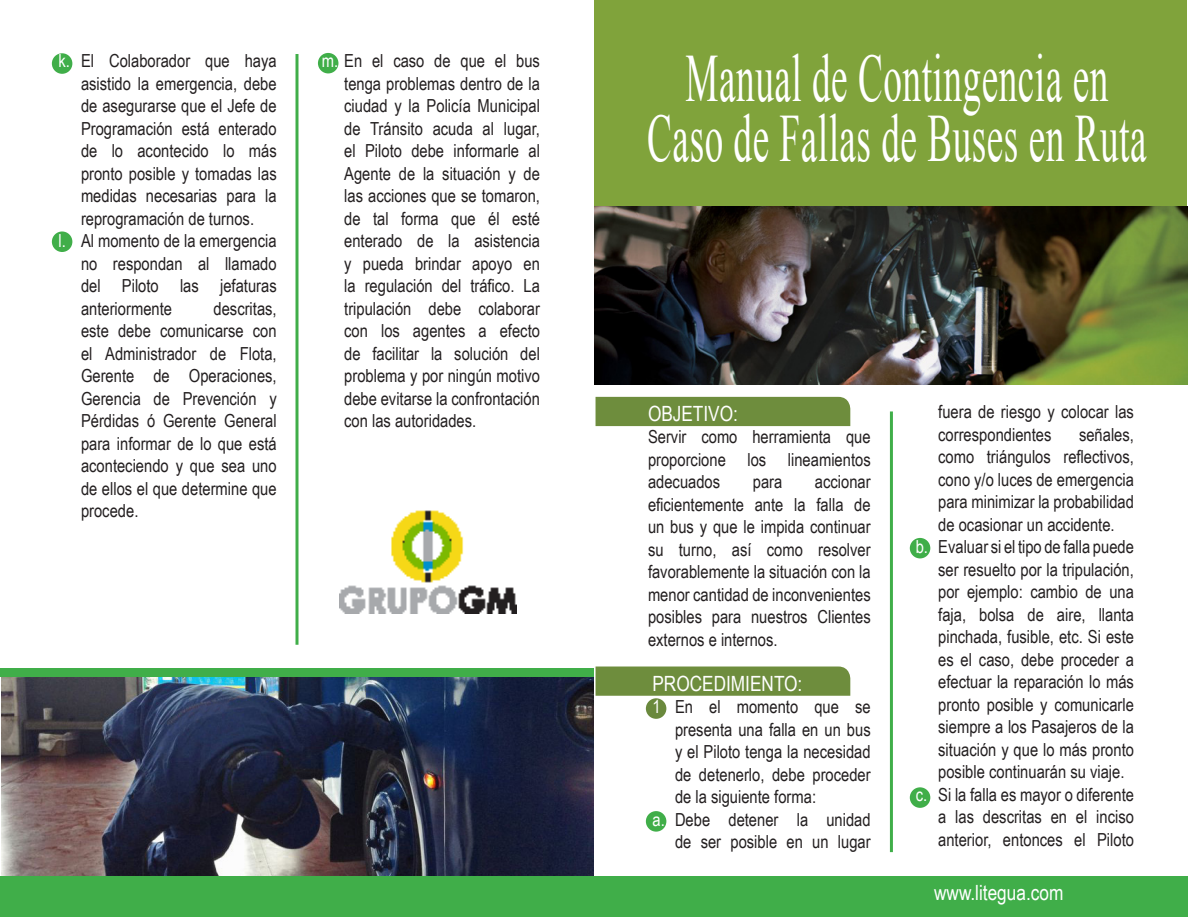
<style>
.page{position:relative;width:1188px;height:918px;background:#fff}
.page>*{position:absolute;margin:0;border:0;box-sizing:border-box;transform-origin:0 0}
.t1{font:67.5px "Times New Roman";letter-spacing:.015em;color:#fff;scale:.55 1}
.t2{font:21px "Arial Narrow";color:#fff}
.t3{font:18px/22.5px "Arial Narrow";color:#231f20;text-align:justify}
.s1{color:#fff}
</style>
<div class="page">
<div style="left:910px;top:787px;width:20px;height:21px;background:#40ae49;border-radius:50%"></div>
<div style="left:646px;top:698px;width:20px;height:21px;background:#6a893d;border-radius:50%"></div>
<div style="left:596px;top:397px;width:254px;height:29px;background:#6e8d3d"></div>
<div style="left:596px;top:667px;width:254px;height:29px;background:#6e8d3d"></div>
<div style="left:52px;top:53px;width:20px;height:21px;background:#40ae49;border-radius:50%"></div>
<div style="left:52px;top:231px;width:20px;height:21px;background:#40ae49;border-radius:50%"></div>
<div style="left:318px;top:53px;width:20px;height:20px;background:#40ae49;border-radius:50%"></div>
<div style="left:646px;top:811px;width:20px;height:21px;background:#40ae49;border-radius:50%"></div>
<div style="left:910px;top:538px;width:20px;height:20px;background:#40ae49;border-radius:50%"></div>
<div style="left:595px;top:1px;width:592px;height:211px;background:#80a33b"></div>
<img style="left:595px;top:206px;width:593px;height:179px">
<img style="left:2px;top:676px;width:592px;height:201px">
<div style="left:0;top:877px;width:1187px;height:40px;background:#40ae49"></div>
<div style="left:1px;top:668px;width:593px;height:8px;background:#40ae49"></div>
<hr style="left:296px;top:54px;width:2px;height:591px;background:#40ae49">
<hr style="left:890px;top:411px;width:3px;height:441px;background:#40ae49">
<img style="left:340px;top:510px;width:177px;height:103px">
<p class="t3" style="left:81px;top:49px;width:197px;text-indent:-22px"><span class="s1">k.</span> El Colaborador que haya asistido la emergencia, debe de asegurarse que el Jefe de Programación está enterado de lo acontecido lo más pronto posible y tomadas las medidas necesarias para la reprogramación de turnos.</p>
<p class="t3" style="left:81px;top:229px;width:197px;text-indent:-22px"><span class="s1">l.</span> Al momento de la emergencia no respondan al llamado del Piloto las jefaturas anteriormente</p>
<p class="t3" style="left:81px;top:296px;width:197px;text-indent:133px">descritas, este debe comunicarse con el Administrador de Flota, Gerente de Operaciones, Gerencia de Prevención y Pérdidas ó Gerente General para informar de lo que está aconteciendo y que sea uno de ellos el que determine que procede.</p>
<p class="t3" style="left:344px;top:49px;width:197px;text-indent:-22px"><span class="s1">m.</span> En el caso de que el bus tenga problemas dentro de la ciudad y la Policía Municipal de Tránsito acuda al lugar, el Piloto debe informarle al Agente de la situación y de las acciones que se tomaron, de tal forma que él esté enterado de la asistencia y pueda brindar apoyo en la regulación del tráfico. La tripulación debe colaborar con los agentes a efecto de facilitar la solución del problema y por ningún motivo debe evitarse la confrontación con las autoridades.</p>
<p class="t1" style="left:686px;top:33px;width:770px">Manual de Contingencia en</p>
<p class="t1" style="left:647px;top:93px;width:909px">Caso de Fallas de Buses en Ruta</p>
<p class="t2" style="left:648px;top:398px;width:91px">OBJETIVO:</p>
<p class="t3" style="left:648px;top:425px;width:224px">Servir como herramienta que proporcione los lineamientos adecuados</p>
<p class="t3" style="left:648px;top:470px;width:224px;text-indent:167px">accionar eficientemente ante la falla de un bus y que le impida continuar su turno, así como resolver favorablemente la situación con la menor cantidad de inconvenientes posibles para nuestros Clientes externos e internos.</p>
<p class="t2" style="left:652px;top:668px;width:151px">PROCEDIMIENTO:</p>
<p class="t3" style="left:675px;top:695px;width:197px;text-indent:-22px"><span class="s1">1</span> En el momento que se presenta una falla en un bus y el Piloto tenga la necesidad de detenerlo, debe proceder de la siguiente forma:</p>
<p class="t3" style="left:652px;top:807px;width:220px;text-align:right"><span class="s1">a.</span> Debe detener la unidad de ser posible en un lugar</p>
<p class="t3" style="left:753px;top:470px;width:31px">para</p>
<p class="t3" style="left:938px;top:400px;width:197px">fuera de riesgo y colocar las correspondientes</p>
<p class="t3" style="left:938px;top:423px;width:197px;text-indent:141px">señales, como triángulos reflectivos, cono y/o luces de emergencia para minimizar la probabilidad de ocasionar un accidente.</p>
<p class="t3" style="left:938px;top:535px;width:197px;text-indent:-22px"><span class="s1">b.</span> Evaluar si el tipo de falla puede ser resuelto por la tripulación, por ejemplo: cambio de una faja, bolsa de aire, llanta pinchada, fusible, etc. Si este es el caso, debe proceder a efectuar la reparación lo más pronto posible y comunicarle siempre a los Pasajeros de la situación y que lo más pronto posible continuarán su viaje.</p>
<p class="t3" style="left:938px;top:783px;width:197px;text-indent:-22px"><span class="s1">c.</span> Si la falla es mayor o diferente a las descritas en el inciso anterior, entonces el Piloto</p>
<p class="t2" style="left:934px;top:877px;width:131px">www.litegua.com</p>
</div>
